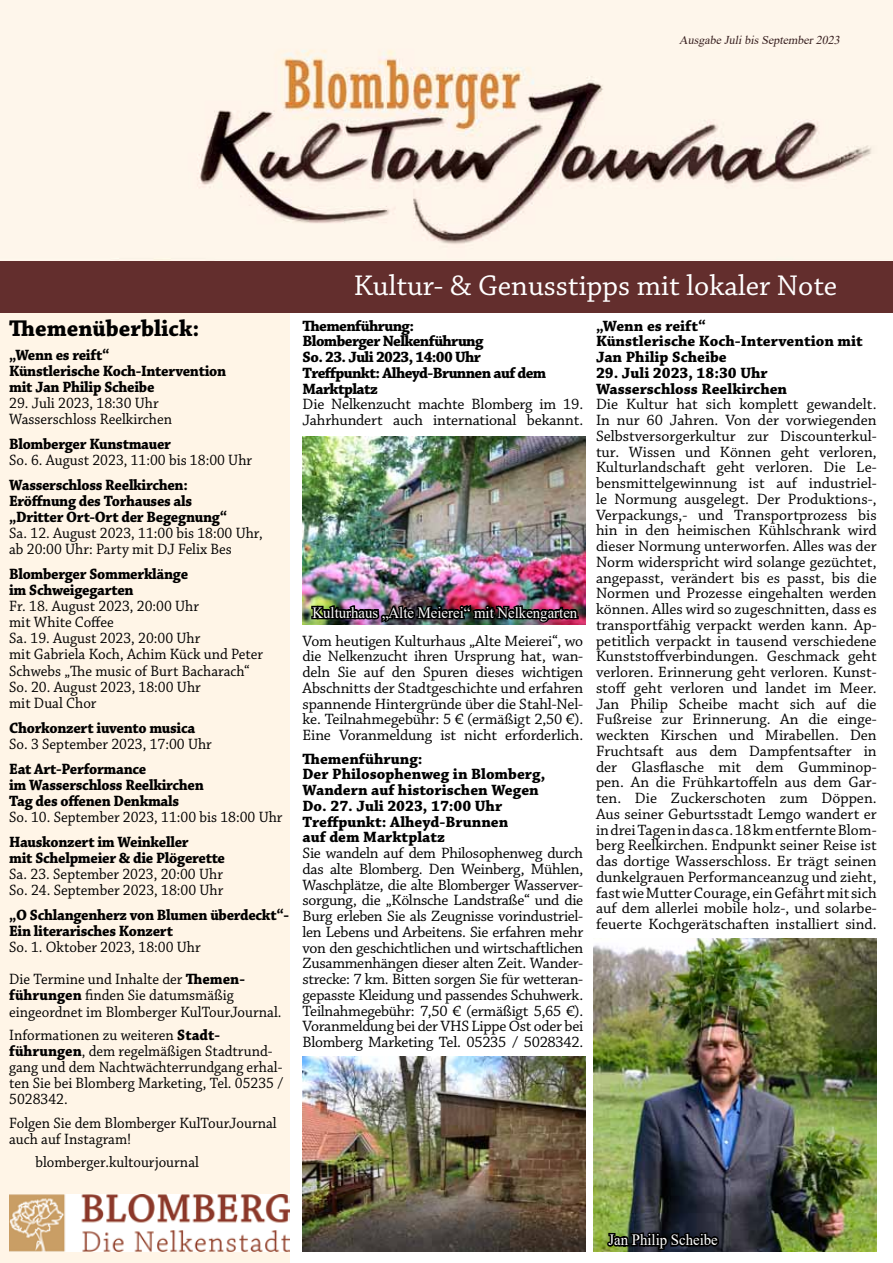
<style>
.page{position:relative;width:893px;height:1263px;background:#fff}
.page>*{position:absolute;margin:0;border:0;box-sizing:border-box;transform-origin:0 0}
.t1{font:30px "Chaparral Pro";color:#fff}
.t2{font:700 24px "Chaparral Pro";color:#000}
.t3{font:15.75px/15.8px "Chaparral Pro";color:#000;text-align:justify}
.t4{font:15.75px/16px "Chaparral Pro";color:#000;scale:.95 1}
.t5{font:700 15.75px/16px "Chaparral Pro";letter-spacing:-.02em;color:#000;scale:.95 1}
.t6{font:700 15.75px/15.8px "Chaparral Pro";color:#000}
.t7{font:700 15.75px/15.8px "Chaparral Pro";letter-spacing:-.04em;color:#000}
.t8{font:15.75px "Times New Roman";color:#fff;scale:.94 1}
.t9{font:italic 12px "Times New Roman";color:#371f1f}
.s1{font-weight:700}
</style>
<div class="page">
<img style="left:593px;top:939px;width:284px;height:312px">
<img style="left:0;top:0;width:893px;height:261px">
<div style="left:0;top:312px;width:290px;height:951px;background:#fff5e7"></div>
<div style="left:0;top:261px;width:893px;height:51px;background:#632e2d"></div>
<img style="left:9px;top:1195px;width:281px;height:56px">
<img style="left:303px;top:436px;width:283px;height:188px">
<img style="left:310px;top:594px;width:270px;height:31px">
<img style="left:303px;top:1056px;width:283px;height:195px">
<svg style="left:604px;top:1230px;width:117px;height:22px;background:#1f251e"></svg>
<p class="t9" style="left:679px;top:32px;width:165px">Ausgabe JulibisSeptember2023</p>
<h2 class="t2" style="left:9px;top:314px;width:192px">Themenüberblick:</h2>
<p class="t5" style="left:9px;top:347px;width:230px">„Wenn es reift“<br>Künstlerische Koch-Intervention mit Jan Philip Scheibe</p>
<p class="t4" style="left:9px;top:395px;width:173px">29. Juli 2023, 18:30 Uhr<br>Wasserschloss Reelkirchen</p>
<p class="t5" style="left:9px;top:436px;width:172px">Blomberger Kunstmauer</p>
<p class="t4" style="left:9px;top:452px;width:257px">So. 6. August 2023, 11:00 bis 18:00 Uhr</p>
<p class="t5" style="left:9px;top:478px;width:231px">Wasserschloss Reelkirchen:<br>Eröffnung des Torhauses als „Dritter Ort-Ort der Begegnung“</p>
<p class="t4" style="left:9px;top:526px;width:268px">Sa. 12. August 2023, 11:00 bis 18:00 Uhr, ab 20:00 Uhr: Party mit DJ Felix Bes</p>
<p class="t5" style="left:9px;top:567px;width:190px">Blomberger Sommerklänge im Schweigegarten</p>
<p class="t4" style="left:9px;top:599px;width:269px">Fr. 18. August 2023, 20:00 Uhr<br>mit White Coffee<br>Sa. 19. August 2023, 20:00 Uhr<br>mit Gabriela Koch, Achim Kück und Peter<br>Schwebs „The music of Burt Bacharach“<br>So. 20. August 2023, 18:00 Uhr<br>mit Dual Chor</p>
<p class="t5" style="left:9px;top:720px;width:197px">Chorkonzert iuvento musica</p>
<p class="t4" style="left:9px;top:736px;width:215px">So. 3 September 2023, 17:00 Uhr</p>
<p class="t5" style="left:9px;top:761px;width:206px">Eat Art-Performance<br>im Wasserschloss Reelkirchen<br>Tag des offenen Denkmals</p>
<p class="t4" style="left:9px;top:809px;width:289px">So. 10. September 2023, 11:00 bis 18:00 Uhr</p>
<p class="t5" style="left:9px;top:834px;width:229px">Hauskonzert im Weinkeller<br>mit Schelpmeier &amp; die Plögerette</p>
<p class="t4" style="left:9px;top:867px;width:227px">Sa. 23. September 2023, 20:00 Uhr<br>So. 24. September 2023, 18:00 Uhr</p>
<p class="t5" style="left:9px;top:908px;width:296px">„O Schlangenherz von Blumen überdeckt“-<br>Ein literarisches Konzert</p>
<p class="t4" style="left:9px;top:932px;width:250px;line-height:32.1px">So. 1. Oktober 2023, 18:00 Uhr<br>Die Termine und Inhalte der <span class="s1">Themen-</span></p>
<p class="t4" style="left:9px;top:988px;width:288px"><span class="s1">führungen</span> finden Sie datumsmäßig eingeordnet im Blomberger KulTourJournal.</p>
<p class="t4" style="left:9px;top:1028px;width:290px">Informationen zu weiteren <span class="s1">Stadt&shy;führungen</span>, dem regelmäßigen Stadtrund&shy;gang und dem Nachtwächterrundgang erhal&shy;ten Sie bei Blomberg Marketing, Tel. 05235 / 5028342.</p>
<p class="t4" style="left:9px;top:1115px;width:283px">Folgen Sie dem Blomberger KulTourJournal auch auf Instagram!</p>
<p class="t4" style="left:36px;top:1155px;width:174px">blomberger.kultourjournal</p>
<h1 class="t1" style="left:354px;top:269px;width:485px">Kultur- &amp; Genusstipps mit lokaler Note</h1>
<p class="t7" style="left:303px;top:318px;width:245px">Themenführung:<br>Blomberger Nelkenführung<br>So. 23. Juli 2023, 14:00 Uhr<br>Treffpunkt: Alheyd-Brunnen auf dem<br>Marktplatz</p>
<p class="t3" style="left:303px;top:397px;width:282px">Die Nelkenzucht machte Blomberg im 19.<br>Jahrhundert auch international bekannt.</p>
<p class="t8" style="left:312px;top:601px;width:283px">Kulturhaus „Alte Meierei“ mit Nelkengarten</p>
<p class="t3" style="left:303px;top:633px;width:282px">Vom heutigen Kulturhaus „Alte Meierei“, wo die Nelkenzucht ihren Ursprung hat, wan&shy;deln Sie auf den Spuren dieses wichtigen Abschnitts der Stadtgeschichte und erfahren spannende Hintergründe über die Stahl-Nel&shy;ke. Teilnahmegebühr: 5 € (ermäßigt 2,50 €).<br>Eine Voranmeldung ist nicht erforderlich.</p>
<p class="t6" style="left:303px;top:751px;width:244px">Themenführung:<br>Der Philosophenweg in Blomberg,<br>Wandern auf historischen Wegen<br>Do. 27. Juli 2023, 17:00 Uhr<br>Treffpunkt: Alheyd-Brunnen<br>auf dem Marktplatz</p>
<p class="t3" style="left:303px;top:846px;width:282px">Sie wandeln auf dem Philosophenweg durch das alte Blomberg. Den Weinberg, Mühlen, Waschplätze, die alte Blomberger Wasserver&shy;sorgung, die „Kölnsche Landstraße“ und die Burg erleben Sie als Zeugnisse vorindustriel&shy;len Lebens und Arbeitens. Sie erfahren mehr von den geschichtlichen und wirtschaftlichen Zusammenhängen dieser alten Zeit. Wander&shy;strecke: 7 km. Bitten sorgen Sie für wetteran&shy;gepasste Kleidung und passendes Schuhwerk.<br>Teilnahmegebühr: 7,50 € (ermäßigt 5,65 €).<br>Voranmeldung bei der VHS Lippe Ost oder bei Blomberg Marketing Tel. 05235 / 5028342.</p>
<p class="t6" style="left:596px;top:318px;width:268px">„Wenn es reift“<br>Künstlerische Koch-Intervention mit<br>Jan Philip Scheibe</p>
<p class="t6" style="left:596px;top:365px;width:193px">29. Juli 2023, 18:30 Uhr<br>Wasserschloss Reelkirchen</p>
<p class="t3" style="left:596px;top:397px;width:282px">Die Kultur hat sich komplett gewandelt.<br>In nur 60 Jahren. Von der vorwiegenden Selbstversorgerkultur zur Discounterkul&shy;tur. Wissen und Können geht verloren, Kulturlandschaft geht verloren. Die Le&shy;bensmittelgewinnung ist auf industriel&shy;le Normung ausgelegt. Der Produktions-, Verpackungs,- und Transportprozess bis hin in den heimischen Kühlschrank wird dieser Normung unterworfen. Alles was der Norm widerspricht wird solange gezüchtet, angepasst, verändert bis es passt, bis die Normen und Prozesse eingehalten werden können. Alles wird so zugeschnitten, dass es transportfähig verpackt werden kann. Ap&shy;petitlich verpackt in tausend verschiedene Kunststoffverbindungen. Geschmack geht verloren. Erinnerung geht verloren. Kunst&shy;stoff geht verloren und landet im Meer.<br>Jan Philip Scheibe macht sich auf die Fußreise zur Erinnerung. An die einge&shy;weckten Kirschen und Mirabellen. Den Fruchtsaft aus dem Dampfentsafter in der Glasflasche mit dem Gumminop&shy;pen. An die Frühkartoffeln aus dem Gar&shy;ten. Die Zuckerschoten zum Döppen.<br>Aus seiner Geburtsstadt Lemgo wandert er in drei Tagen in das ca. 18 km entfernte Blom&shy;berg Reelkirchen. Endpunkt seiner Reise ist das dortige Wasserschloss. Er trägt seinen dunkelgrauen Performanceanzug und zieht, fast wie Mutter Courage, ein Gefährt mit sich auf dem allerlei mobile holz-, und solarbe&shy;feuerte Kochgerätschaften installiert sind.</p>
<p class="t8" style="left:608px;top:1228px;width:118px">Jan Philip Scheibe</p>
</div>
